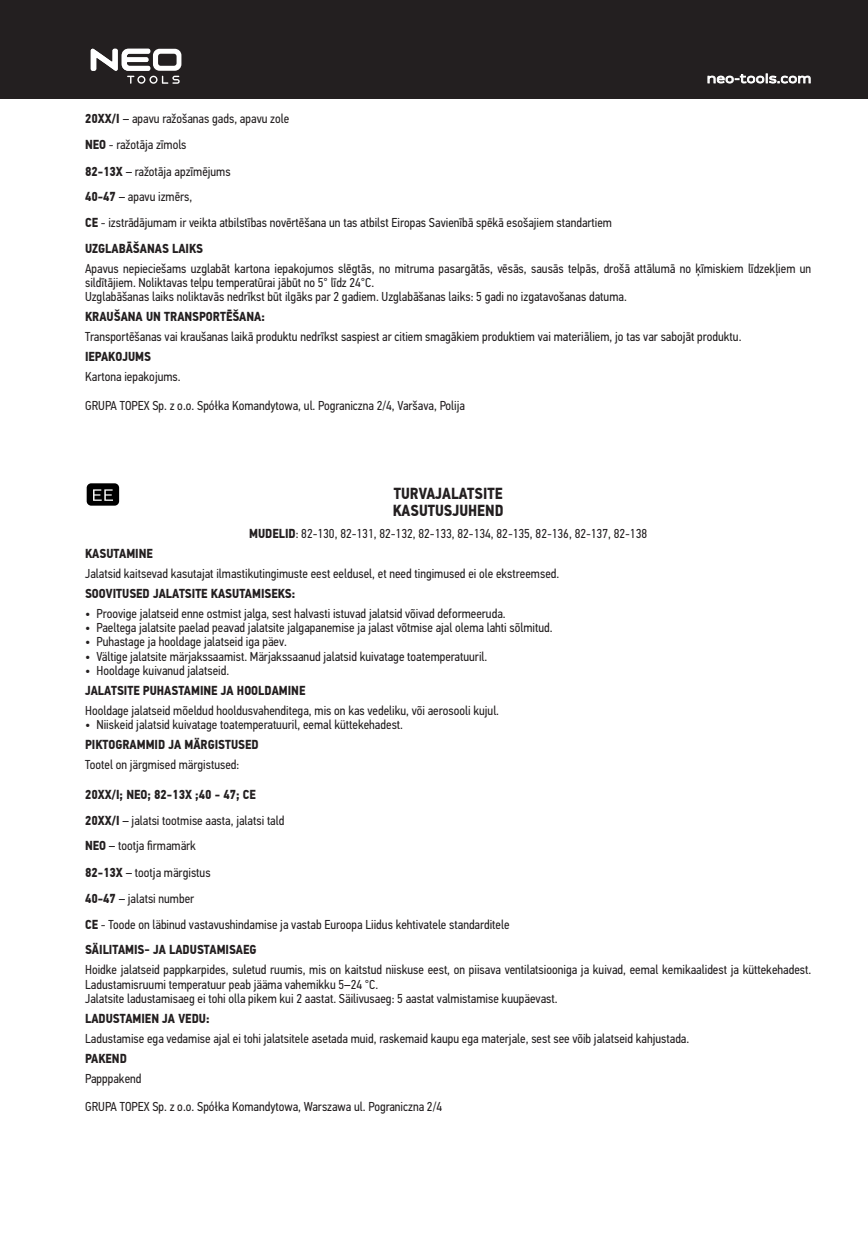
<style>
.page{position:relative;width:868px;height:1248px;background:#fff}
.page>*{position:absolute;margin:0;border:0;box-sizing:border-box;transform-origin:0 0}
.t1{font:700 16px/17.6px "PF Din Text Cond Pro";color:#231f20}
.t2{font:13.2px "Pill Gothic 900 mg";letter-spacing:.02em;color:#fff}
.t3{font:13px/25.6px "PF Din Text Cond Pro";color:#231f20}
.t4{font:700 13px "PF Din Text Cond Pro";color:#231f20}
.s1{font-weight:700}
</style>
<div class="page">
<div style="left:0;top:0;width:867px;height:99px;background:#231f20"></div>
<svg style="left:707px;top:74px;width:103px;height:9px"></svg>
<svg style="left:91px;top:48px;width:90px;height:36px"></svg>
<div style="left:86px;top:482px;width:34px;height:24px;background:#000;border-radius:5px"></div>
<div style="left:85px;top:481px;width:36px;height:26px;border:2px solid #fff;border-radius:5px"></div>
<svg style="left:93px;top:489px;width:20px;height:12px"></svg>
<p class="t2" style="left:706px;top:71px;width:106px">neo-tools.com</p>
<p class="t3" style="left:85px;top:106px;width:206px"><span class="s1">20XX/I</span> – apavu ražošanas gads, apavu zole<br><span class="s1">NEO</span> - ražotāja zīmols</p>
<p class="t3" style="left:85px;top:158px;width:528px"><span class="s1">82-13X</span> – ražotāja apzīmējums<br><span class="s1">40-47</span> – apavu izmērs,<br><span class="s1">CE</span> - izstrādājumam ir veikta atbilstības novērtēšana un tas atbilst Eiropas Savienībā spēkā esošajiem standartiem <span class="s1">UZGLABĀŠANAS LAIKS</span></p>
<p class="t3" style="left:85px;top:261px;width:727px;line-height:14.2px">Apavus nepieciešams uzglabāt kartona iepakojumos slēgtās, no mitruma pasargātās, vēsās, sausās telpās, drošā attālumā no ķīmiskiem līdzekļiem un sildītājiem. Noliktavas telpu temperatūrai jābūt no 5° līdz 24°C.<br>Uzglabāšanas laiks noliktavās nedrīkst būt ilgāks par 2 gadiem. Uzglabāšanas laiks: 5 gadi no izgatavošanas datuma.</p>
<p class="t4" style="left:85px;top:309px;width:181px">KRAUŠANA UN TRANSPORTĒŠANA:</p>
<p class="t3" style="left:85px;top:324px;width:657px">Transportēšanas vai kraušanas laikā produktu nedrīkst saspiest ar citiem smagākiem produktiem vai materiāliem, jo tas var sabojāt produktu.</p>
<p class="t4" style="left:85px;top:349px;width:67px">IEPAKOJUMS</p>
<p class="t3" style="left:85px;top:364px;width:97px">Kartona iepakojums.</p>
<p class="t3" style="left:85px;top:392px;width:381px">GRUPA TOPEX Sp. z o.o. Spółka Komandytowa, ul. Pograniczna 2/4, Varšava, Polija</p>
<p class="t1" style="left:393px;top:484px;width:112px">TURVAJALATSITE<br>KASUTUSJUHEND</p>
<p class="t3" style="left:249px;top:520px;width:399px"><span class="s1">MUDELID</span>: 82-130, 82-131, 82-132, 82-133, 82-134, 82-135, 82-136, 82-137, 82-138</p>
<p class="t4" style="left:85px;top:545px;width:69px">KASUTAMINE</p>
<p class="t3" style="left:85px;top:560px;width:475px">Jalatsid kaitsevad kasutajat ilmastikutingimuste eest eeldusel, et need tingimused ei ole ekstreemsed.</p>
<p class="t4" style="left:85px;top:585px;width:212px">SOOVITUSED JALATSITE KASUTAMISEKS:</p>
<p class="t3" style="left:85px;top:600px;width:422px">• Proovige jalatseid enne ostmist jalga, sest halvasti istuvad jalatsid võivad deformeeruda.</p>
<p class="t3" style="left:85px;top:614px;width:469px">• Paeltega jalatsite paelad peavad jalatsite jalgapanemise ja jalast võtmise ajal olema lahti sõlmitud.</p>
<p class="t3" style="left:85px;top:629px;width:203px">• Puhastage ja hooldage jalatseid iga päev.</p>
<p class="t3" style="left:85px;top:643px;width:403px">• Vältige jalatsite märjakssaamist. Märjakssaanud jalatsid kuivatage toatemperatuuril.</p>
<p class="t3" style="left:85px;top:657px;width:146px">• Hooldage kuivanud jalatseid.</p>
<p class="t4" style="left:85px;top:682px;width:222px">JALATSITE PUHASTAMINE JA HOOLDAMINE</p>
<p class="t3" style="left:85px;top:697px;width:415px">Hooldage jalatseid mõeldud hooldusvahenditega, mis on kas vedeliku, või aerosooli kujul.</p>
<p class="t3" style="left:85px;top:711px;width:319px">• Niiskeid jalatsid kuivatage toatemperatuuril, eemal küttekehadest.</p>
<p class="t4" style="left:85px;top:736px;width:175px">PIKTOGRAMMID JA MÄRGISTUSED</p>
<p class="t3" style="left:85px;top:751px;width:156px">Tootel on järgmised märgistused:</p>
<p class="t3" style="left:85px;top:781px;width:201px"><span class="s1">20XX/I; NEO; 82-13X ;40 - 47; CE<br>20XX/I</span> – jalatsi tootmise aasta, jalatsi tald<br><span class="s1">NEO</span> – tootja firmamärk</p>
<p class="t3" style="left:85px;top:859px;width:426px"><span class="s1">82-13X</span> – tootja märgistus<br><span class="s1">40-47</span> – jalatsi number<br><span class="s1">CE</span> - Toode on läbinud vastavushindamise ja vastab Euroopa Liidus kehtivatele standarditele <span class="s1">SÄILITAMIS- JA LADUSTAMISAEG</span></p>
<p class="t3" style="left:85px;top:962px;width:727px;line-height:14.2px">Hoidke jalatseid pappkarpides, suletud ruumis, mis on kaitstud niiskuse eest, on piisava ventilatsiooniga ja kuivad, eemal kemikaalidest ja küttekehadest.<br>Ladustamisruumi temperatuur peab jääma vahemikku 5–24 °C.<br>Jalatsite ladustamisaeg ei tohi olla pikem kui 2 aastat. Säilivusaeg: 5 aastat valmistamise kuupäevast.</p>
<p class="t4" style="left:85px;top:1010px;width:126px">LADUSTAMIEN JA VEDU:</p>
<p class="t3" style="left:85px;top:1025px;width:605px">Ladustamise ega vedamise ajal ei tohi jalatsitele asetada muid, raskemaid kaupu ega materjale, sest see võib jalatseid kahjustada.</p>
<p class="t4" style="left:85px;top:1050px;width:43px">PAKEND</p>
<p class="t3" style="left:85px;top:1063px;width:358px;line-height:28.6px">Papppakend<br>GRUPA TOPEX Sp. z o.o. Spółka Komandytowa, Warszawa ul. Pograniczna 2/4</p>
</div>
